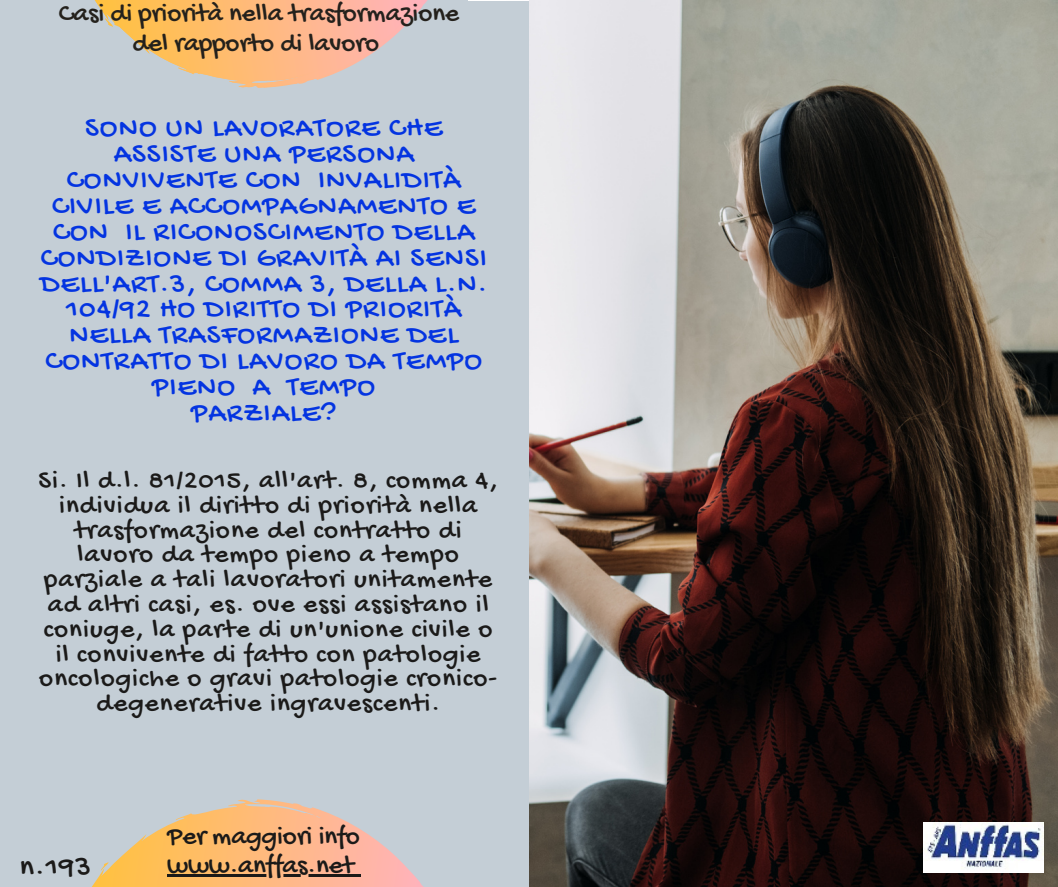
<style>
.page{position:relative;width:1058px;height:887px;background:#fff}
.page>*{position:absolute;margin:0;border:0;box-sizing:border-box;transform-origin:0 0}
.t1{font:30px "Gochi Hand";color:#1b1a19}
.t2{font:29.25px/25.8px "Gochi Hand";letter-spacing:.04em;color:#0434e1;text-align:center}
.t3{font:27px/24.8px "Gochi Hand";letter-spacing:.04em;color:#1b1a19;text-align:center}
.t4{font:27px/29.2px "Gochi Hand";color:#24211c;text-align:center}
.t5{font:27px "Gochi Hand";color:#1b1a19}
</style>
<div class="page">
<div style="left:0;top:0;width:1058px;height:886px;background:#c4ced6"></div>
<svg style="left:92px;top:799px;width:331px;height:87px"></svg>
<svg style="left:95px;top:0;width:374px;height:88px"></svg>
<img style="left:469px;top:0;width:120px;height:1px">
<img style="left:529px;top:1px;width:529px;height:885px">
<img style="left:923px;top:822px;width:120px;height:50px">
<hr style="left:167px;top:874px;width:187px;height:2px;background:#1b1a19">
<svg style="left:354px;top:874px;width:6px;height:2px"></svg>
<p class="t4" style="left:59px;top:1px;width:402px">Casi di priorità nella trasformazione del rapporto di lavoro</p>
<p class="t2" style="left:41px;top:117px;width:448px">SONO UN LAVORATORE CHE<br>ASSISTE UNA PERSONA<br>CONVIVENTE CON INVALIDITÀ<br>CIVILE E ACCOMPAGNAMENTO E<br>CON IL RICONOSCIMENTO DELLA<br>CONDIZIONE DI GRAVITÀ AI SENSI<br>DELL'ART.3, COMMA 3, DELLA L.N.<br>104/92 HO DIRITTO DI PRIORITÀ<br>NELLA TRASFORMAZIONE DEL<br>CONTRATTO DI LAVORO DA TEMPO<br>PIENO A TEMPO<br>PARZIALE?</p>
<p class="t3" style="left:38px;top:470px;width:461px">Si. Il d.l. 81/2015, all'art. 8, comma 4, individua il diritto di priorità nella trasformazione del contratto di lavoro da tempo pieno a tempo parziale a tali lavoratori unitamente ad altri casi, es. ove essi assistano il coniuge, la parte di un'unione civile o il convivente di fatto con patologie oncologiche o gravi patologie cronico&shy;degenerative ingravescenti.</p>
<p class="t5" style="left:167px;top:822px;width:194px">Per maggiori info</p>
<p class="t1" style="left:20px;top:850px;width:73px">n.193</p>
<p class="t5" style="left:167px;top:851px;width:188px">www.anffas.net</p>
</div>
